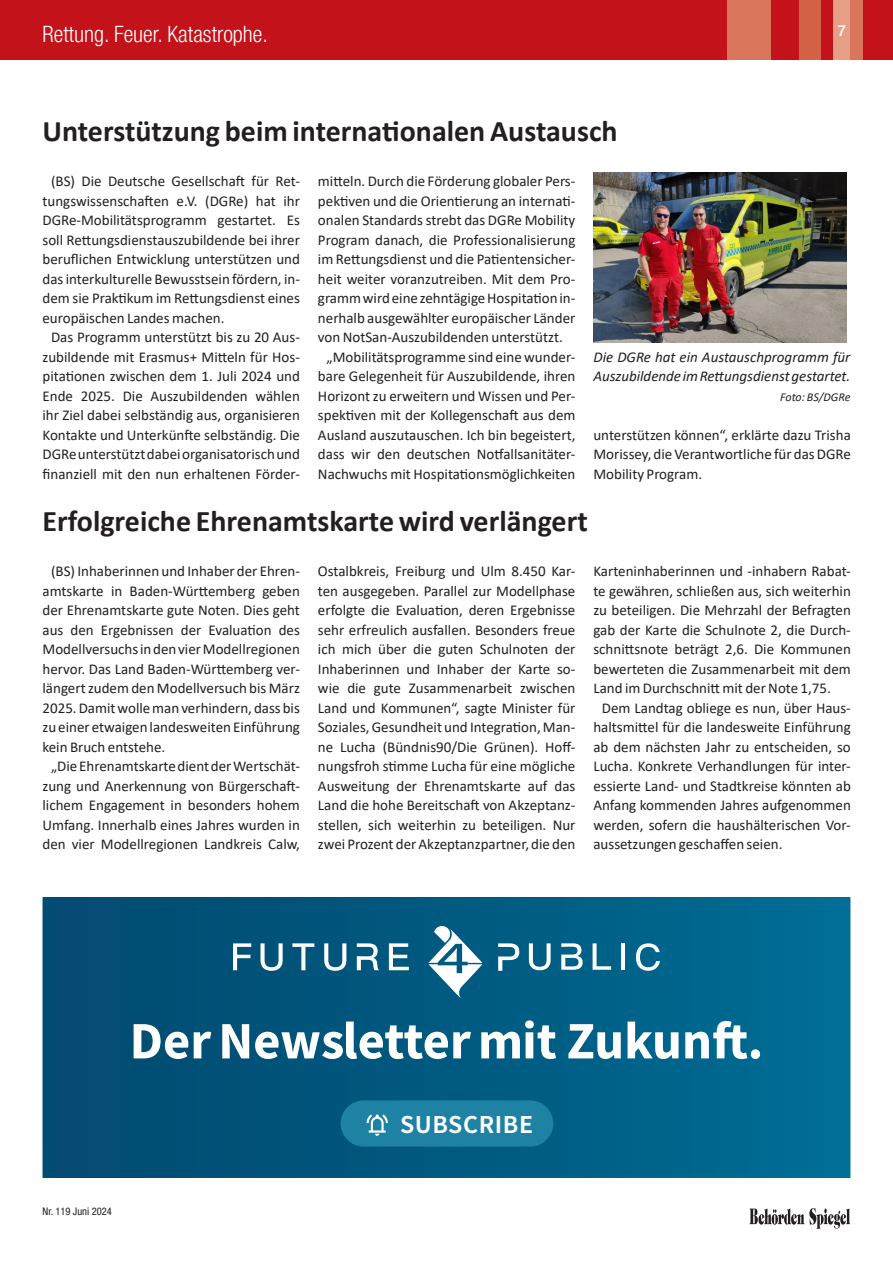
<style>
.page{position:relative;width:893px;height:1263px;background:#fff}
.page>*{position:absolute;margin:0;border:0;box-sizing:border-box;transform-origin:0 0}
.t1{font:52.65px "Source Sans Variable";color:#fff}
.Head_newsletter{font:700 30px "Calibri";color:#231f20}
.t2{font:25.95px "Source Sans Variable";letter-spacing:.02em;color:#fff}
.t3{font:300 condensed 22.5px "Helvetica Neue LT Pro";color:#fff}
.fliesstext_newsletter{font:15px/19.5px "Calibri";color:#231f20;text-align:justify}
.bildunterschrift{font:italic 15px/19.5px "Calibri";color:#231f20}
.t4{font:500 15px "Helvetica Neue LT Pro";color:#fff}
.bildunterschrift-2{font:italic 12px "Calibri";color:#231f20}
.t5{font:condensed 10.5px "Helvetica Neue LT Pro";color:#231f20}
</style>
<div class="page">
<div style="left:0;top:0;width:893px;height:60px;background:#c4121a"></div>
<div style="left:799px;top:0;width:21px;height:60px;background:#d36146"></div>
<div style="left:727px;top:0;width:43px;height:60px;background:#d9755a"></div>
<div style="left:833px;top:0;width:24px;height:60px;background:#e69e85"></div>
<div style="left:850px;top:0;width:13px;height:60px;background:#d9755a"></div>
<svg style="left:749px;top:1208px;width:101px;height:21px"></svg>
<div style="left:43px;top:898px;width:807px;height:279px;background:linear-gradient(to right,#03496f,#006c93)"></div>
<svg style="left:233px;top:943px;width:18px;height:27px"></svg>
<svg style="left:389px;top:943px;width:20px;height:27px"></svg>
<svg style="left:292px;top:943px;width:22px;height:27px"></svg>
<svg style="left:324px;top:943px;width:22px;height:28px"></svg>
<svg style="left:357px;top:943px;width:22px;height:27px"></svg>
<svg style="left:260px;top:943px;width:23px;height:28px"></svg>
<svg style="left:498px;top:943px;width:21px;height:28px"></svg>
<svg style="left:529px;top:943px;width:22px;height:27px"></svg>
<svg style="left:561px;top:943px;width:22px;height:27px"></svg>
<svg style="left:593px;top:943px;width:18px;height:27px"></svg>
<hr style="left:621px;top:943px;width:4px;height:27px;background:#fff">
<svg style="left:636px;top:943px;width:24px;height:28px"></svg>
<svg style="left:428px;top:925px;width:54px;height:74px"></svg>
<div style="left:341px;top:1100px;width:212px;height:46px;background:#1e82a5;border-radius:23px"></div>
<svg style="left:367px;top:1114px;width:21px;height:22px"></svg>
<img style="left:594px;top:172px;width:252px;height:170px">
<h3 class="t3" style="left:43px;top:20px;width:227px">Rettung. Feuer. Katastrophe.</h3>
<p class="t4" style="left:838px;top:22px;width:10px">7</p>
<p class="Head_newsletter" style="left:43px;top:110px;width:577px">Unterstützung beim internationalen Austausch</p>
<p class="fliesstext_newsletter" style="left:43px;top:171px;width:259px;text-indent:9px">(BS) Die Deutsche Gesellschaft für Ret&shy;tungswissenschaften e.V. (DGRe) hat ihr DGRe-Mobilitätsprogramm gestartet. Es soll Rettungsdienstauszubildende bei ihrer beruflichen Entwicklung unterstützen und das interkulturelle Bewusstsein fördern, in&shy;dem sie Praktikum im Rettungsdienst eines europäischen Landes machen.</p>
<p class="fliesstext_newsletter" style="left:43px;top:327px;width:259px;text-align:center">Das Programm unterstützt bis zu 20 Aus&shy;zubildende mit Erasmus+ Mitteln für Hos&shy;pitationen zwischen dem 1. Juli 2024 und Ende 2025. Die Auszubildenden wählen ihr Ziel dabei selbständig aus, organisieren Kontakte und Unterkünfte selbständig. Die DGRe unterstützt dabei organisatorisch und finanziell mit den nun erhaltenen Förder-</p>
<p class="fliesstext_newsletter" style="left:318px;top:171px;width:259px">mitteln. Durch die Förderung globaler Pers&shy;pektiven und die Orientierung an internati&shy;onalen Standards strebt das DGRe Mobility Program danach, die Professionalisierung im Rettungsdienst und die Patientensicher&shy;heit weiter voranzutreiben. Mit dem Pro&shy;gramm wird eine zehntägige Hospitation in&shy;nerhalb ausgewählter europäischer Länder von NotSan-Auszubildenden unterstützt.</p>
<p class="fliesstext_newsletter" style="left:318px;top:346px;width:259px;text-align:center">„Mobilitätsprogramme sind eine wunder&shy;bare Gelegenheit für Auszubildende, ihren Horizont zu erweitern und Wissen und Per&shy;spektiven mit der Kollegenschaft aus dem Ausland auszutauschen. Ich bin begeistert, dass wir den deutschen Notfallsanitäter-Nachwuchs mit Hospitationsmöglichkeiten</p>
<p class="bildunterschrift" style="left:593px;top:346px;width:258px">Die DGRe hat ein Austauschprogramm für<br>Auszubildende im Rettungsdienst gestartet.</p>
<p class="bildunterschrift-2" style="left:780px;top:388px;width:72px">Foto: BS/DGRe</p>
<p class="fliesstext_newsletter" style="left:593px;top:424px;width:259px">unterstützen können“, erklärte dazu Trisha Morissey, die Verantwortliche für das DGRe Mobility Program.</p>
<p class="Head_newsletter" style="left:43px;top:500px;width:547px">Erfolgreiche Ehrenamtskarte wird verlängert</p>
<p class="fliesstext_newsletter" style="left:43px;top:561px;width:259px;text-indent:9px">(BS) Inhaberinnen und Inhaber der Ehren&shy;amtskarte in Baden-Württemberg geben der Ehrenamtskarte gute Noten. Dies geht aus den Ergebnissen der Evaluation des Modellversuchs in den vier Modellregionen hervor. Das Land Baden-Württemberg ver&shy;längert zudem den Modellversuch bis März 2025. Damit wolle man verhindern, dass bis zu einer etwaigen landesweiten Einführung kein Bruch entstehe.</p>
<p class="fliesstext_newsletter" style="left:43px;top:756px;width:259px;text-align:center">„Die Ehrenamtskarte dient der Wertschät&shy;zung und Anerkennung von Bürgerschaft&shy;lichem Engagement in besonders hohem Umfang. Innerhalb eines Jahres wurden in den vier Modellregionen Landkreis Calw,</p>
<p class="fliesstext_newsletter" style="left:318px;top:561px;width:259px">Ostalbkreis, Freiburg und Ulm 8.450 Kar&shy;ten ausgegeben. Parallel zur Modellphase erfolgte die Evaluation, deren Ergebnisse sehr erfreulich ausfallen. Besonders freue ich mich über die guten Schulnoten der Inhaberinnen und Inhaber der Karte so&shy;wie die gute Zusammenarbeit zwischen Land und Kommunen“, sagte Minister für Soziales, Gesundheit und Integration, Man&shy;ne Lucha (Bündnis90/Die Grünen). Hoff&shy;nungsfroh stimme Lucha für eine mögliche Ausweitung der Ehrenamtskarte auf das Land die hohe Bereitschaft von Akzeptanz&shy;stellen, sich weiterhin zu beteiligen. Nur zwei Prozent der Akzeptanzpartner, die den</p>
<p class="fliesstext_newsletter" style="left:593px;top:561px;width:259px">Karteninhaberinnen und -inhabern Rabat&shy;te gewähren, schließen aus, sich weiterhin zu beteiligen. Die Mehrzahl der Befragten gab der Karte die Schulnote 2, die Durch&shy;schnittsnote beträgt 2,6. Die Kommunen bewerteten die Zusammenarbeit mit dem Land im Durchschnitt mit der Note 1,75.</p>
<p class="fliesstext_newsletter" style="left:593px;top:697px;width:259px;text-indent:9px">Dem Landtag obliege es nun, über Haus&shy;haltsmittel für die landesweite Einführung ab dem nächsten Jahr zu entscheiden, so Lucha. Konkrete Verhandlungen für inter&shy;essierte Land- und Stadtkreise könnten ab Anfang kommenden Jahres aufgenommen werden, sofern die haushälterischen Vor&shy;aussetzungen geschaffen seien.</p>
<p class="t1" style="left:130px;top:1009px;width:635px">Der Newsletter mit Zukunft.</p>
<p class="t5" style="left:43px;top:1205px;width:71px">Nr. 119 Juni 2024</p>
<p class="t2" style="left:400px;top:1108px;width:135px">SUBSCRIBE</p>
</div>
